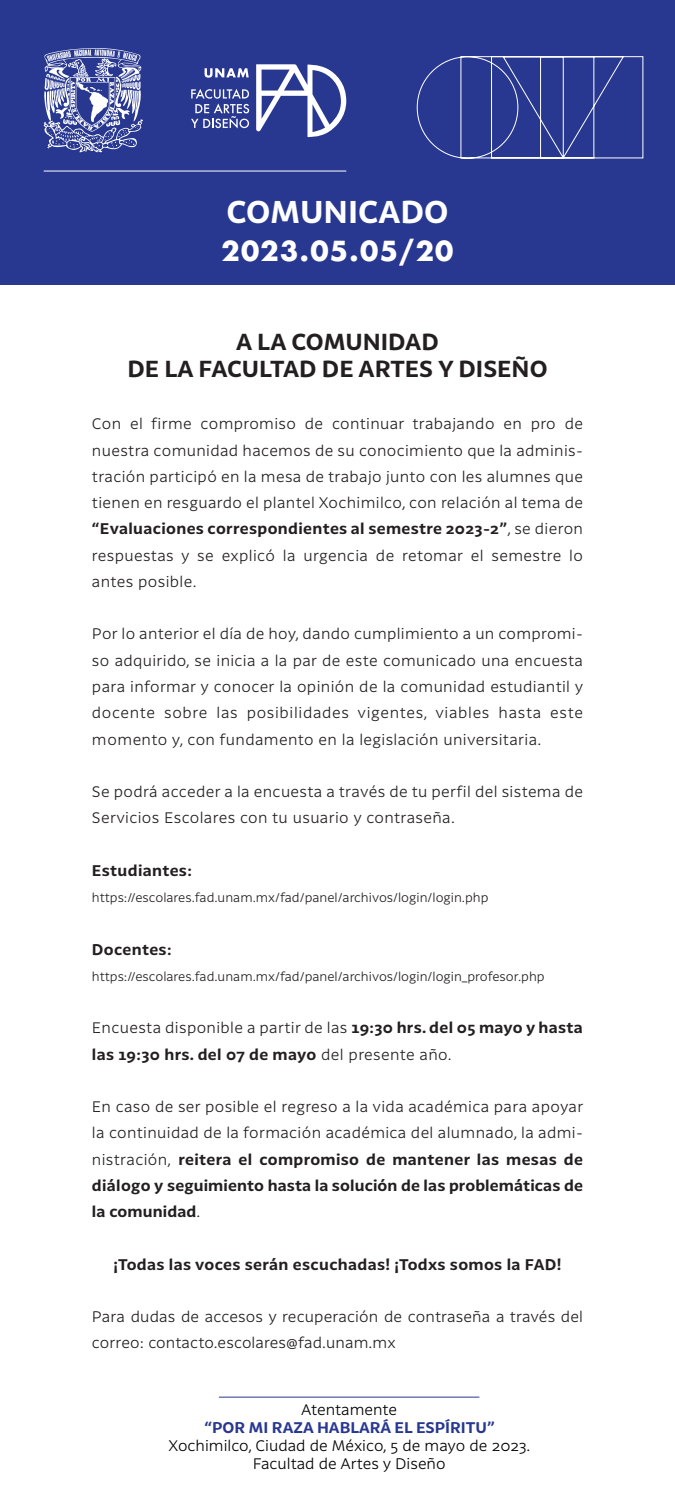
<style>
.page{position:relative;width:675px;height:1512px;background:#fff}
.page>*{position:absolute;margin:0;border:0;box-sizing:border-box;transform-origin:0 0}
.t1{font:700 30.62px "Latina Essential";color:#fff}
.t2{font:700 26.88px "Futura";letter-spacing:.05em;color:#fff}
.t3{font:700 22.5px/26.9px "Latina Essential";color:#231f20;text-align:center}
.t4{font:300 15px/26.2px "Latina Essential";letter-spacing:.025em;color:#231f20;text-align:justify}
.t5{font:700 15px/26.2px "Latina Essential";letter-spacing:.025em;color:#231f20}
.t6{font:300 15px/18px "Latina Essential";color:#000001;text-align:center}
.t7{font:700 15px "Latina Essential";color:#283890}
.t8{font:300 12.5px "Latina Essential";color:#231f20}
.s1{font-weight:700}
.s2{font-weight:300}
</style>
<div class="page">
<div style="left:0;top:0;width:675px;height:285px;background:#283890"></div>
<svg style="left:417px;top:56px;width:226px;height:103px"></svg>
<svg style="left:44px;top:48px;width:99px;height:105px"></svg>
<svg style="left:191px;top:89px;width:58px;height:40px"></svg>
<svg style="left:205px;top:68px;width:44px;height:10px"></svg>
<svg style="left:256px;top:64px;width:90px;height:74px"></svg>
<hr style="left:44px;top:171px;width:302px;height:1px;background:#fff">
<hr style="left:219px;top:1397px;width:260px;height:1px;background:#283890">
<h1 class="t1" style="left:227px;top:195px;width:223px">COMUNICADO</h1>
<h2 class="t2" style="left:221px;top:231px;width:234px">2023.05.05/20</h2>
<h3 class="t3" style="left:127px;top:329px;width:422px">A LA COMUNIDAD<br>DE LA FACULTAD DE ARTES Y DISEÑO</h3>
<p class="t4" style="left:92px;top:411px;width:493px">Con el firme compromiso de continuar trabajando en pro de nuestra comunidad hacemos de su conocimiento que la adminis&shy;tración participó en la mesa de trabajo junto con les alumnes que tienen en resguardo el plantel Xochimilco, con relación al tema de <span class="s1">“Evaluaciones correspondientes al semestre 2023-2”</span>, se dieron respuestas y se explicó la urgencia de retomar el semestre lo antes posible.</p>
<p class="t4" style="left:92px;top:621px;width:493px">Por lo anterior el día de hoy, dando cumplimiento a un compromi&shy;so adquirido, se inicia a la par de este comunicado una encuesta para informar y conocer la opinión de la comunidad estudiantil y docente sobre las posibilidades vigentes, viables hasta este momento y, con fundamento en la legislación universitaria.</p>
<p class="t4" style="left:92px;top:779px;width:493px">Se podrá acceder a la encuesta a través de tu perfil del sistema de<br>Servicios Escolares con tu usuario y contraseña.</p>
<p class="t5" style="left:92px;top:857px;width:101px">Estudiantes:</p>
<p class="t8" style="left:92px;top:890px;width:398px">https://escolares.fad.unam.mx/fad/panel/archivos/login/login.php</p>
<p class="t5" style="left:92px;top:936px;width:81px">Docentes:</p>
<p class="t8" style="left:92px;top:969px;width:454px">https://escolares.fad.unam.mx/fad/panel/archivos/login/login_profesor.php</p>
<p class="t5" style="left:92px;top:1015px;width:493px"><span class="s2">Encuesta disponible a partir de las</span> 19:30 hrs. del 05 mayo y hasta las 19:30 hrs. del 07 de mayo <span class="s2">del presente año.</span></p>
<p class="t4" style="left:92px;top:1094px;width:493px">En caso de ser posible el regreso a la vida académica para apoyar la continuidad de la formación académica del alumnado, la admi&shy;nistración, <span class="s1">reitera el compromiso de mantener las mesas de diálogo y seguimiento hasta la solución de las problemáticas de la comunidad</span>.</p>
<p class="t5" style="left:114px;top:1251px;width:449px">¡Todas las voces serán escuchadas! ¡Todxs somos la FAD!</p>
<p class="t4" style="left:92px;top:1304px;width:493px">Para dudas de accesos y recuperación de contraseña a través del correo: contacto.escolares@fad.unam.mx</p>
<p class="t6" style="left:301px;top:1401px;width:97px">Atentamente</p>
<p class="t7" style="left:205px;top:1419px;width:292px">“POR MI RAZA HABLARÁ EL ESPÍRITU”</p>
<p class="t6" style="left:169px;top:1437px;width:363px">Xochimilco, Ciudad de México, 5 de mayo de 2023.<br>Facultad de Artes y Diseño</p>
</div>
